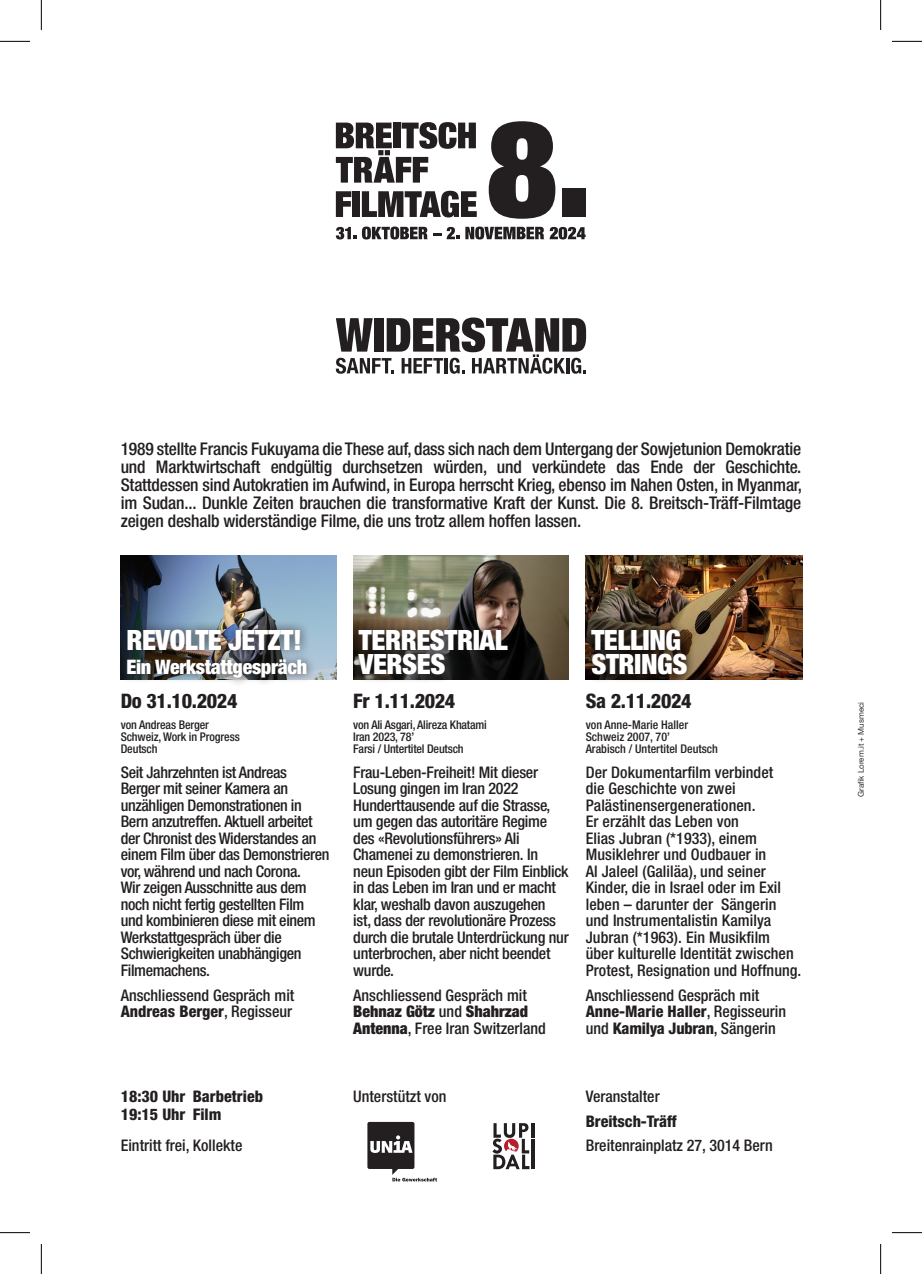
<style>
.page{position:relative;width:922px;height:1274px;background:#fff}
.page>*{position:absolute;margin:0;border:0;box-sizing:border-box;transform-origin:0 0}
.TXT-Titel_2{font:900 condensed 28px/24px "Helvetica Neue LT Std";letter-spacing:-.015em;color:#fff}
.TXT-Datum{font:800 condensed 20px "Helvetica Neue LT Std";letter-spacing:-.015em;color:#231f20}
.TXT-Titel_2-2{font:900 condensed 20px "Helvetica Neue LT Std";letter-spacing:-.015em;color:#fff}
.TXT-Beschriftung{font:500 condensed 17.6px/18px "Helvetica Neue LT Std";letter-spacing:-.01em;color:#231f20;text-align:justify}
.TXT-Beschriftung-2{font:500 condensed 16px/16.4px "Helvetica Neue LT Std";letter-spacing:-.015em;color:#231f20}
.TXT-Beschriftung-3{font:500 condensed 16px/16.4px "Helvetica Neue LT Std";letter-spacing:.005em;color:#231f20}
.TXT-Beschriftung-4{font:800 condensed 16px "Helvetica Neue LT Std";color:#231f20}
.TXT-Beschriftung-5{font:500 condensed 12px/12px "Helvetica Neue LT Std";letter-spacing:-.01em;color:#231f20}
.t1{font:8px "Helvetica Neue LT Std";color:#231f20}
.s1{font-weight:800}
.s2{font-weight:900}
</style>
<div class="page">
<img style="left:586px;top:555px;width:216px;height:124px">
<img style="left:121px;top:555px;width:215px;height:124px">
<img style="left:353px;top:555px;width:216px;height:124px">
<div style="left:118px;top:620px;width:197px;height:67px;background:#231f20;opacity:.75"></div>
<div style="left:350px;top:620px;width:167px;height:63px;background:#231f20;opacity:.75"></div>
<div style="left:582px;top:620px;width:114px;height:63px;background:#231f20;opacity:.75"></div>
<svg style="left:367px;top:1121px;width:70px;height:60px"></svg>
<hr style="left:531px;top:1122px;width:4px;height:15px;background:#231f20">
<hr style="left:531px;top:1138px;width:4px;height:15px;background:#231f20">
<hr style="left:531px;top:1154px;width:4px;height:14px;background:#231f20">
<svg style="left:492px;top:1123px;width:37px;height:45px"></svg>
<svg style="left:336px;top:122px;width:140px;height:61px"></svg>
<svg style="left:336px;top:191px;width:15px;height:26px"></svg>
<div style="left:353px;top:191px;width:7px;height:26px;background:#231f20"></div>
<svg style="left:362px;top:191px;width:115px;height:26px"></svg>
<svg style="left:489px;top:121px;width:66px;height:98px"></svg>
<div style="left:562px;top:188px;width:24px;height:29px;background:#231f20"></div>
<svg style="left:336px;top:227px;width:20px;height:12px"></svg>
<svg style="left:362px;top:226px;width:97px;height:13px"></svg>
<svg style="left:465px;top:226px;width:120px;height:13px"></svg>
<svg style="left:336px;top:317px;width:250px;height:57px"></svg>
<hr style="left:0;top:41px;width:30px;height:1px;background:#000">
<hr style="left:892px;top:41px;width:30px;height:1px;background:#000">
<hr style="left:0;top:1232px;width:30px;height:1px;background:#000">
<hr style="left:892px;top:1232px;width:30px;height:1px;background:#000">
<hr style="left:41px;top:0;width:1px;height:30px;background:#000">
<hr style="left:41px;top:1243px;width:1px;height:30px;background:#000">
<hr style="left:880px;top:0;width:1px;height:30px;background:#000">
<hr style="left:880px;top:1243px;width:1px;height:30px;background:#000">
<p class="TXT-Beschriftung" style="left:121px;top:439px;width:682px">1989 stellte Francis Fukuyama die These auf, dass sich nach dem Untergang der Sowjetunion Demokratie und Marktwirtschaft endgültig durchsetzen würden, und verkündete das Ende der Geschichte.<br>Stattdessen sind Autokratien im Aufwind, in Europa herrscht Krieg, ebenso im Nahen Osten, in Myanmar, im Sudan... Dunkle Zeiten brauchen die transformative Kraft der Kunst. Die 8. Breitsch-Träff-Filmtage zeigen deshalb widerständige Filme, die uns trotz allem hoffen lassen.</p>
<p class="TXT-Titel_2" style="left:126px;top:627px;width:177px">REVOLTE JETZT!</p>
<p class="TXT-Titel_2-2" style="left:126px;top:654px;width:182px">Ein Werkstattgespräch</p>
<p class="TXT-Datum" style="left:121px;top:688px;width:118px">Do 31.10.2024</p>
<p class="TXT-Beschriftung-5" style="left:121px;top:718px;width:121px">von Andreas Berger<br>Schweiz, Work in Progress<br>Deutsch</p>
<p class="TXT-Beschriftung-2" style="left:121px;top:763px;width:210px">Seit Jahrzehnten ist Andreas<br>Berger mit seiner Kamera an unzähligen Demonstrationen in<br>Bern anzutreffen. Aktuell arbeitet der Chronist des Widerstandes an einem Film über das Demonstrieren vor, während und nach Corona.<br>Wir zeigen Ausschnitte aus dem noch nicht fertig gestellten Film und kombinieren diese mit einem<br>Werkstattgespräch über die<br>Schwierigkeiten unabhängigen<br>Filmemachens.</p>
<p class="TXT-Beschriftung-2" style="left:121px;top:986px;width:175px">Anschliessend Gespräch mit<br><span class="s1">Andreas Berger</span>, Regisseur</p>
<p class="TXT-Titel_2" style="left:359px;top:627px;width:150px">TERRESTRIAL<br>VERSES</p>
<p class="TXT-Titel_2" style="left:591px;top:627px;width:91px">TELLING</p>
<p class="TXT-Titel_2" style="left:591px;top:651px;width:97px">STRINGS</p>
<p class="TXT-Datum" style="left:353px;top:688px;width:104px">Fr 1.11.2024</p>
<p class="TXT-Beschriftung-5" style="left:353px;top:718px;width:135px">von Ali Asgari, Alireza Khatami<br>Iran 2023, 78’<br>Farsi / Untertitel Deutsch</p>
<p class="TXT-Beschriftung-2" style="left:353px;top:763px;width:217px">Frau-Leben-Freiheit! Mit dieser<br>Losung gingen im Iran 2022<br>Hunderttausende auf die Strasse, um gegen das autoritäre Regime des «Revolutionsführers» Ali<br>Chamenei zu demonstrieren. In neun Episoden gibt der Film Einblick in das Leben im Iran und er macht klar, weshalb davon auszugehen<br>ist, dass der revolutionäre Prozess durch die brutale Unterdrückung nur unterbrochen, aber nicht beendet wurde.</p>
<p class="TXT-Beschriftung-2" style="left:353px;top:986px;width:194px">Anschliessend Gespräch mit<br><span class="s2">Behnaz Götz</span> und <span class="s2">Shahrzad<br>Antenna</span>, Free Iran Switzerland</p>
<p class="TXT-Datum" style="left:586px;top:688px;width:107px">Sa 2.11.2024</p>
<p class="TXT-Beschriftung-5" style="left:586px;top:718px;width:134px">von Anne-Marie Haller<br>Schweiz 2007, 70’<br>Arabisch / Untertitel Deutsch</p>
<p class="TXT-Beschriftung-3" style="left:586px;top:763px;width:217px">Der Dokumentarfilm verbindet<br>die Geschichte von zwei<br>Palästinensergenerationen.<br>Er erzählt das Leben von<br>Elias Jubran (*1933), einem<br>Musiklehrer und Oudbauer in<br>Al Jaleel (Galiläa), und seiner<br>Kinder, die in Israel oder im Exil leben – darunter der Sängerin und Instrumentalistin Kamilya<br>Jubran (*1963). Ein Musikfilm über kulturelle Identität zwischen<br>Protest, Resignation und Hoffnung.</p>
<p class="TXT-Beschriftung-2" style="left:586px;top:986px;width:202px">Anschliessend Gespräch mit<br><span class="s1">Anne-Marie Haller</span>, Regisseurin und <span class="s1">Kamilya Jubran</span>, Sängerin</p>
<p class="TXT-Beschriftung-4" style="left:121px;top:1086px;width:144px">18:30 Uhr Barbetrieb</p>
<p class="TXT-Beschriftung-2" style="left:353px;top:1088px;width:95px">Unterstützt von</p>
<p class="TXT-Beschriftung-4" style="left:121px;top:1104px;width:102px">19:15 Uhr Film</p>
<p class="TXT-Beschriftung-2" style="left:121px;top:1136px;width:123px">Eintritt frei, Kollekte</p>
<p class="TXT-Beschriftung-2" style="left:586px;top:1088px;width:75px">Veranstalter</p>
<p class="TXT-Beschriftung-4" style="left:586px;top:1110px;width:92px">Breitsch-Träff</p>
<p class="TXT-Beschriftung-2" style="left:586px;top:1137px;width:189px">Breitenrainplatz 27, 3014 Bern</p>
<p class="t1" style="left:856px;top:796px;width:96px;rotate:-90deg">Grafik Lorem.it + Musmeci</p>
</div>
